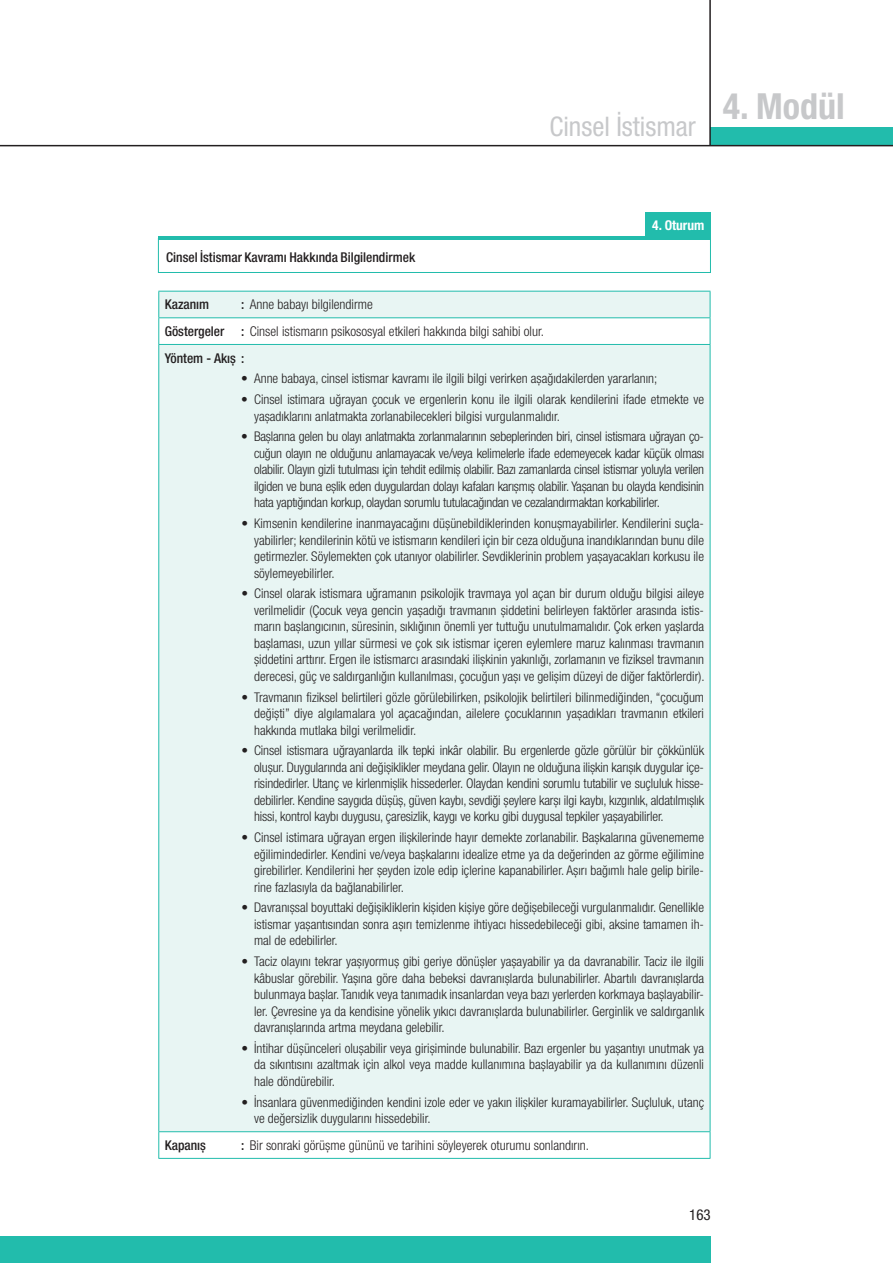
<style>
.page{position:relative;width:893px;height:1263px;background:#fff}
.page>*{position:absolute;margin:0;border:0;box-sizing:border-box;transform-origin:0 0}
.t1{font:700 condensed 36px "Helvetica Neue LT Pro";color:#c7c8ca}
.t2{font:condensed 27px "Helvetica Neue LT Pro";color:#c7c8ca}
.t3{font:condensed 15px "Helvetica Neue LT Pro";color:#231f20}
.t4{font:300 condensed 13.5px/26.7px "Helvetica Neue LT Pro";color:#231f20}
.t5{font:500 condensed 13.5px "Helvetica Neue LT Pro";color:#231f20}
.t6{font:700 condensed 13.5px "Helvetica Neue LT Pro";color:#fff}
.t7{font:300 condensed 13.35px/16.5px "Helvetica Neue LT Pro";color:#231f20;text-align:justify}
.s1{font-weight:500}
</style>
<div class="page">
<div style="left:710px;top:127px;width:183px;height:19px;background:#22bcac"></div>
<hr style="left:0;top:145px;width:893px;height:1px;background:#231f20">
<hr style="left:709px;top:0;width:2px;height:146px;background:#231f20">
<div style="left:0;top:1236px;width:711px;height:27px;background:#22bcac"></div>
<div style="left:159px;top:292px;width:551px;height:25px;background:#e8f5f3"></div>
<div style="left:159px;top:318px;width:551px;height:840px;background:#e8f5f3"></div>
<hr style="left:158px;top:291px;width:552px;height:1px;background:#22bcac">
<hr style="left:158px;top:317px;width:552px;height:1px;background:#22bcac">
<svg style="left:158px;top:292px;width:1px;height:52px"></svg>
<svg style="left:710px;top:292px;width:1px;height:52px"></svg>
<hr style="left:158px;top:344px;width:552px;height:1px;background:#22bcac">
<hr style="left:158px;top:345px;width:1px;height:786px;background:#22bcac">
<hr style="left:710px;top:345px;width:1px;height:786px;background:#22bcac">
<hr style="left:158px;top:1131px;width:552px;height:1px;background:#22bcac">
<svg style="left:158px;top:1132px;width:1px;height:26px"></svg>
<svg style="left:710px;top:1132px;width:1px;height:26px"></svg>
<hr style="left:158px;top:1158px;width:552px;height:1px;background:#22bcac">
<div style="left:158px;top:238px;width:553px;height:35px;border:1px solid #22bcac"></div>
<div style="left:646px;top:213px;width:65px;height:25px;background:#22bcac"></div>
<hr style="left:158px;top:236px;width:553px;height:4px;background:#22bcac">
<h2 class="t2" style="left:549px;top:111px;width:148px">Cinsel İstismar</h2>
<h1 class="t1" style="left:723px;top:85px;width:123px">4. Modül</h1>
<p class="t5" style="left:166px;top:249px;width:251px">Cinsel İstismar Kavramı Hakkında Bilgilendirmek</p>
<p class="t6" style="left:652px;top:217px;width:54px">4. Oturum</p>
<p class="t4" style="left:165px;top:291px;width:381px;text-indent:77px"><span class="s1">:</span> Anne babayı bilgilendirme<br><span class="s1">Göstergeler :</span> Cinsel istismarın psikososyal etkileri hakkında bilgi sahibi olur.<br><span class="s1">Yöntem - Akış :</span></p>
<p class="t7" style="left:241px;top:370px;width:418px">• Anne babaya, cinsel istismar kavramı ile ilgili bilgi verirken aşağıdakilerden yararlanın;</p>
<p class="t7" style="left:254px;top:391px;width:452px;text-indent:-13px">• Cinsel istimara uğrayan çocuk ve ergenlerin konu ile ilgili olarak kendilerini ifade etmekte ve yaşadıklarını anlatmakta zorlanabilecekleri bilgisi vurgulanmalıdır.</p>
<p class="t7" style="left:254px;top:428px;width:452px;text-indent:-13px">• Başlarına gelen bu olayı anlatmakta zorlanmalarının sebeplerinden biri, cinsel istismara uğrayan ço&shy;cuğun olayın ne olduğunu anlamayacak ve/veya kelimelerle ifade edemeyecek kadar küçük olması olabilir. Olayın gizli tutulması için tehdit edilmiş olabilir. Bazı zamanlarda cinsel istismar yoluyla verilen ilgiden ve buna eşlik eden duygulardan dolayı kafaları karışmış olabilir. Yaşanan bu olayda kendisinin hata yaptığından korkup, olaydan sorumlu tutulacağından ve cezalandırmaktan korkabilirler.</p>
<p class="t7" style="left:254px;top:515px;width:451px;text-indent:-13px">• Kimsenin kendilerine inanmayacağını düşünebildiklerinden konuşmayabilirler. Kendilerini suçla&shy;yabilirler; kendilerinin kötü ve istismarın kendileri için bir ceza olduğuna inandıklarından bunu dile getirmezler. Söylemekten çok utanıyor olabilirler. Sevdiklerinin problem yaşayacakları korkusu ile söylemeyebilirler.</p>
<p class="t7" style="left:254px;top:585px;width:452px;text-indent:-13px">• Cinsel olarak istismara uğramanın psikolojik travmaya yol açan bir durum olduğu bilgisi aileye verilmelidir (Çocuk veya gencin yaşadığı travmanın şiddetini belirleyen faktörler arasında istis&shy;marın başlangıcının, süresinin, sıklığının önemli yer tuttuğu unutulmamalıdır. Çok erken yaşlarda başlaması, uzun yıllar sürmesi ve çok sık istismar içeren eylemlere maruz kalınması travmanın şiddetini arttırır. Ergen ile istismarcı arasındaki ilişkinin yakınlığı, zorlamanın ve fiziksel travmanın derecesi, güç ve saldırganlığın kullanılması, çocuğun yaşı ve gelişim düzeyi de diğer faktörlerdir).</p>
<p class="t7" style="left:254px;top:688px;width:451px;text-indent:-13px">• Travmanın fiziksel belirtileri gözle görülebilirken, psikolojik belirtileri bilinmediğinden, “çocuğum değişti” diye algılamalara yol açacağından, ailelere çocuklarının yaşadıkları travmanın etkileri hakkında mutlaka bilgi verilmelidir.</p>
<p class="t7" style="left:254px;top:742px;width:452px;text-indent:-13px">• Cinsel istismara uğrayanlarda ilk tepki inkâr olabilir. Bu ergenlerde gözle görülür bir çökkünlük oluşur. Duygularında ani değişiklikler meydana gelir. Olayın ne olduğuna ilişkin karışık duygular içe&shy;risindedirler. Utanç ve kirlenmişlik hissederler. Olaydan kendini sorumlu tutabilir ve suçluluk hisse&shy;debilirler. Kendine saygıda düşüş, güven kaybı, sevdiği şeylere karşı ilgi kaybı, kızgınlık, aldatılmışlık hissi, kontrol kaybı duygusu, çaresizlik, kaygı ve korku gibi duygusal tepkiler yaşayabilirler.</p>
<p class="t7" style="left:254px;top:829px;width:451px;text-indent:-13px">• Cinsel istimara uğrayan ergen ilişkilerinde hayır demekte zorlanabilir. Başkalarına güvenememe eğilimindedirler. Kendini ve/veya başkalarını idealize etme ya da değerinden az görme eğilimine girebilirler. Kendilerini her şeyden izole edip içlerine kapanabilirler. Aşırı bağımlı hale gelip birile&shy;rine fazlasıyla da bağlanabilirler.</p>
<p class="t7" style="left:254px;top:899px;width:452px;text-indent:-13px">• Davranışsal boyuttaki değişikliklerin kişiden kişiye göre değişebileceği vurgulanmalıdır. Genellikle istismar yaşantısından sonra aşırı temizlenme ihtiyacı hissedebileceği gibi, aksine tamamen ih&shy;mal de edebilirler.</p>
<p class="t7" style="left:254px;top:953px;width:451px;text-indent:-13px">• Taciz olayını tekrar yaşıyormuş gibi geriye dönüşler yaşayabilir ya da davranabilir. Taciz ile ilgili kâbuslar görebilir. Yaşına göre daha bebeksi davranışlarda bulunabilirler. Abartılı davranışlarda bulunmaya başlar. Tanıdık veya tanımadık insanlardan veya bazı yerlerden korkmaya başlayabilir&shy;ler. Çevresine ya da kendisine yönelik yıkıcı davranışlarda bulunabilirler. Gerginlik ve saldırganlık davranışlarında artma meydana gelebilir.</p>
<p class="t7" style="left:254px;top:1040px;width:451px;text-indent:-13px">• İntihar düşünceleri oluşabilir veya girişiminde bulunabilir. Bazı ergenler bu yaşantıyı unutmak ya da sıkıntısını azaltmak için alkol veya madde kullanımına başlayabilir ya da kullanımını düzenli hale döndürebilir.</p>
<p class="t7" style="left:254px;top:1094px;width:451px;text-indent:-13px">• İnsanlara güvenmediğinden kendini izole eder ve yakın ilişkiler kuramayabilirler. Suçluluk, utanç ve değersizlik duygularını hissedebilir.</p>
<p class="t5" style="left:165px;top:1137px;width:43px">Kapanış</p>
<p class="t4" style="left:241px;top:1132px;width:349px"><span class="s1">:</span> Bir sonraki görüşme gününü ve tarihini söyleyerek oturumu sonlandırın.</p>
<p class="t5" style="left:165px;top:296px;width:46px">Kazanım</p>
<p class="t3" style="left:689px;top:1206px;width:23px">163</p>
</div>
